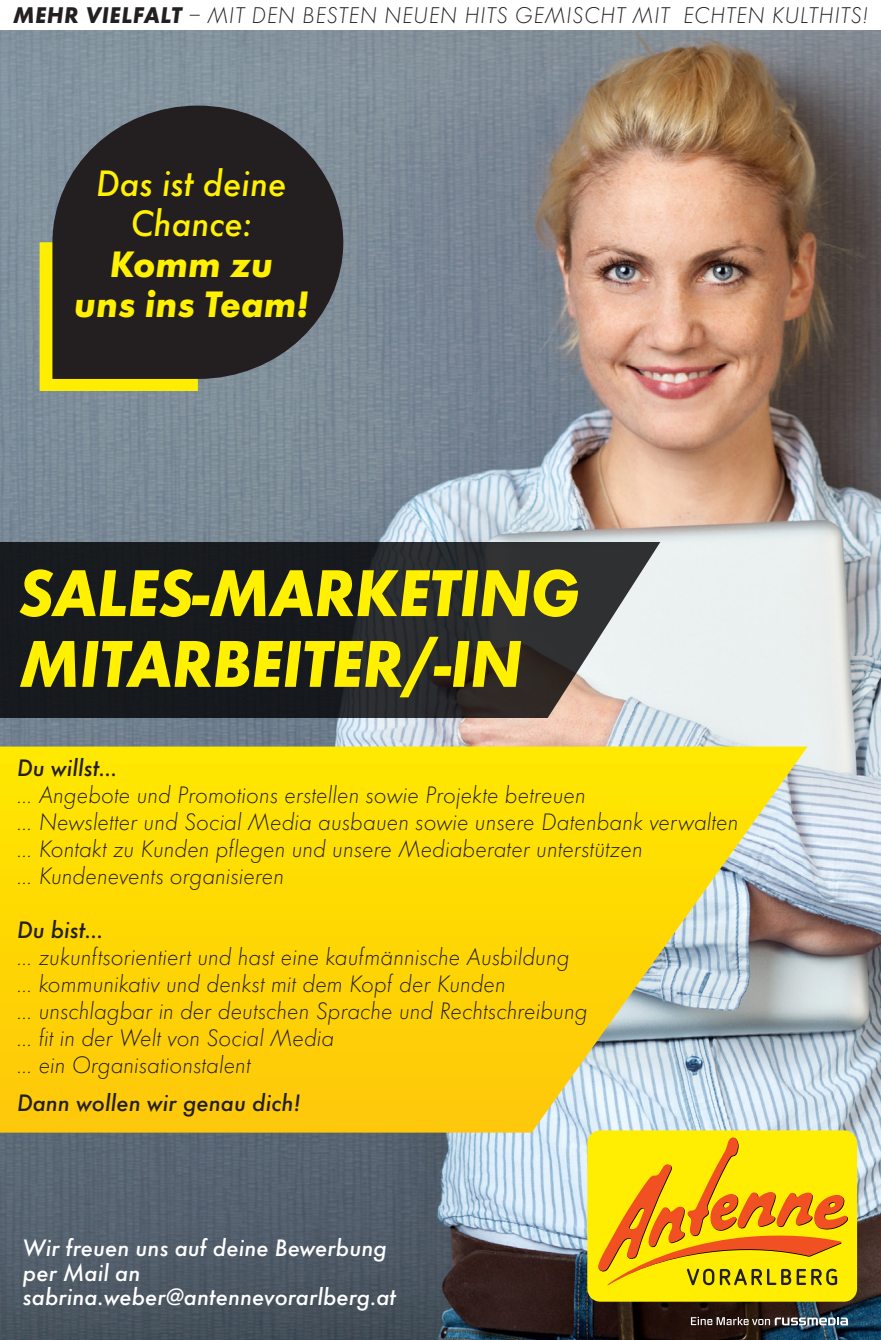
<style>
.page{position:relative;width:881px;height:1340px;background:#fff}
.page>*{position:absolute;margin:0;border:0;box-sizing:border-box;transform-origin:0 0}
.t1{font:italic 700 68.62px/70.6px "Futura EF";letter-spacing:-.01em;color:#fff101;scale:.95 1}
.t2{font:italic 500 38.25px/40.5px "Futura EF";color:#fff101;text-align:center}
.t3{font:italic 700 38.25px/40.5px "Futura EF";color:#fff101;text-align:center}
.t4{font:italic 300 24.75px/27px "Futura EF";color:#231f20}
.t5{font:italic 500 24.75px/24.8px "Futura EF";color:#fff}
.t6{font:italic 500 24.75px "Futura EF";color:#231f20}
.t7{font:italic 300 23.62px "Futura EF";letter-spacing:.025em;color:#231f20}
.s1{font-weight:700}
</style>
<div class="page">
<img style="left:0;top:31px;width:880px;height:1308px">
<svg style="left:690px;top:1316px;width:157px;height:9px"></svg>
<svg style="left:0;top:542px;width:724px;height:175px;background:#404244"></svg>
<svg style="left:0;top:746px;width:807px;height:386px;background:#f2d425"></svg>
<svg style="left:34px;top:218px;width:189px;height:178px;background:#cac740"></svg>
<svg style="left:52px;top:106px;width:291px;height:273px;background:#323133"></svg>
<div style="left:587px;top:1130px;width:269px;height:171px;background:#ffee01;border-radius:13px"></div>
<svg style="left:598px;top:1137px;width:249px;height:148px"></svg>
<p class="t7" style="left:13px;top:2px;width:856px"><span class="s1">MEHR VIELFALT</span> – MIT DEN BESTEN NEUEN HITS GEMISCHT MIT ECHTEN KULTHITS!</p>
<h2 class="t2" style="left:96px;top:163px;width:192px">Das ist deine<br>Chance:</h2>
<h2 class="t3" style="left:74px;top:244px;width:237px">Komm zu<br>uns ins Team!</h2>
<h1 class="t1" style="left:18px;top:558px;width:592px">SALES-MARKETING<br>MITARBEITER/-IN</h1>
<p class="t6" style="left:17px;top:753px;width:102px">Du willst...</p>
<p class="t4" style="left:17px;top:781px;width:722px">... Angebote und Promotions erstellen sowie Projekte betreuen<br>... Newsletter und Social Media ausbauen sowie unsere Datenbank verwalten ... Kontakt zu Kunden pflegen und unsere Mediaberater unterstützen<br>... Kundenevents organisieren</p>
<p class="t6" style="left:17px;top:915px;width:88px">Du bist...</p>
<p class="t4" style="left:17px;top:943px;width:571px">... zukunftsorientiert und hast eine kaufmännische Ausbildung ... kommunikativ und denkst mit dem Kopf der Kunden<br>... unschlagbar in der deutschen Sprache und Rechtschreibung ... fit in der Welt von Social Media<br>... ein Organisationstalent</p>
<p class="t6" style="left:17px;top:1088px;width:285px">Dann wollen wir genau dich!</p>
<p class="t5" style="left:23px;top:1235px;width:374px">Wir freuen uns auf deine Bewerbung per Mail an sabrina.weber@antennevorarlberg.at</p>
</div>
